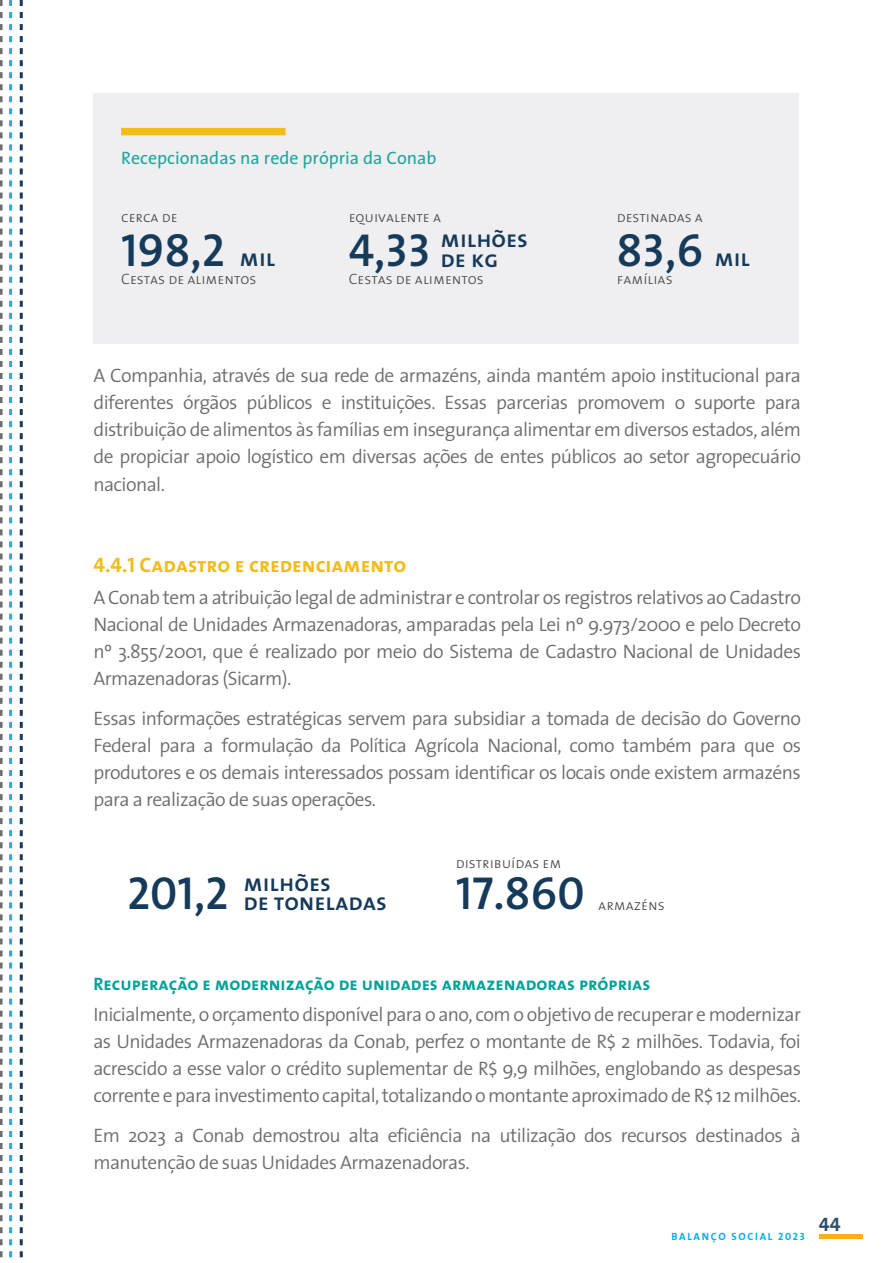
<style>
.page{position:relative;width:893px;height:1263px;background:#fff}
.page>*{position:absolute;margin:0;border:0;box-sizing:border-box;transform-origin:0 0}
.Número_destacado{font:46.5px "The Sans 6 Semi Bold Caps";color:#163a59}
.Número_destacado-2{font:24px "The Sans 6 Semi Bold Caps";color:#163a59}
.Sub_sub{font:21px "The Sans 7 Bold Caps";color:#f2bc1b}
.Texto_corrido{font:300 19.5px/27px "The Sans 4";letter-spacing:-.03em;color:#6c6d70;text-align:justify}
.t1{font:19.5px "The Sans 7 Bold Caps";color:#2d4e6a}
.Sub_sub-2{font:18px "The Sans 7 Bold Caps";color:#04a29a}
.Gráficos_e_tabelas{font:18px "The Sans 5";color:#1ca79d}
.Descrições{font:15px "The Sans 3 Light Caps";color:#424649}
.t2{font:10.5px "The Sans 7 Bold Caps";letter-spacing:.16em;color:#00aeef}
</style>
<div class="page">
<svg style="left:0;top:0;width:3px;height:1258px"></svg>
<svg style="left:9px;top:0;width:3px;height:1258px"></svg>
<svg style="left:20px;top:0;width:3px;height:1258px"></svg>
<hr style="left:819px;top:1234px;width:43px;height:4px;background:#fcb017">
<div style="left:94px;top:93px;width:705px;height:251px;background:#ececee"></div>
<div style="left:121px;top:128px;width:165px;height:7px;background:#f2bc1b"></div>
<p class="Gráficos_e_tabelas" style="left:121px;top:142px;width:317px">Recepcionadas na rede própria da Conab</p>
<p class="Descrições" style="left:121px;top:205px;width:58px">cerca de</p>
<p class="Descrições" style="left:349px;top:205px;width:94px">equivalente a</p>
<p class="Descrições" style="left:617px;top:205px;width:88px">destinadas a</p>
<p class="Número_destacado" style="left:121px;top:211px;width:105px">198,2</p>
<p class="Número_destacado" style="left:349px;top:211px;width:84px">4,33</p>
<p class="Número_destacado" style="left:617px;top:211px;width:88px">83,6</p>
<p class="Descrições" style="left:121px;top:266px;width:137px">Cestas de alimentos</p>
<p class="Descrições" style="left:349px;top:266px;width:137px">Cestas de alimentos</p>
<p class="Descrições" style="left:617px;top:266px;width:57px">famílias</p>
<p class="Número_destacado-2" style="left:441px;top:219px;width:89px">milhões</p>
<p class="Número_destacado-2" style="left:441px;top:239px;width:59px">de kg</p>
<p class="Número_destacado-2" style="left:240px;top:238px;width:37px">mil</p>
<p class="Número_destacado-2" style="left:714px;top:238px;width:37px">mil</p>
<p class="Texto_corrido" style="left:93px;top:362px;width:709px">A Companhia, através de sua rede de armazéns, ainda mantém apoio institucional para diferentes órgãos públicos e instituições. Essas parcerias promovem o suporte para distribuição de alimentos às famílias em insegurança alimentar em diversos estados, além de propiciar apoio logístico em diversas ações de entes públicos ao setor agropecuário nacional.</p>
<p class="Sub_sub" style="left:93px;top:548px;width:314px">4.4.1 Cadastro e credenciamento</p>
<p class="Texto_corrido" style="left:93px;top:583px;width:709px">A Conab tem a atribuição legal de administrar e controlar os registros relativos ao Cadastro Nacional de Unidades Armazenadoras, amparadas pela Lei nº 9.973/2000 e pelo Decreto nº 3.855/2001, que é realizado por meio do Sistema de Cadastro Nacional de Unidades Armazenadoras (Sicarm).</p>
<p class="Texto_corrido" style="left:93px;top:704px;width:709px">Essas informações estratégicas servem para subsidiar a tomada de decisão do Governo Federal para a formulação da Política Agrícola Nacional, como também para que os produtores e os demais interessados possam identificar os locais onde existem armazéns para a realização de suas operações.</p>
<p class="Descrições" style="left:456px;top:850px;width:107px">distribuídas em</p>
<p class="Número_destacado-2" style="left:243px;top:862px;width:89px">milhões</p>
<p class="Número_destacado-2" style="left:243px;top:882px;width:145px">de toneladas</p>
<p class="Número_destacado" style="left:127px;top:854px;width:103px">201,2</p>
<p class="Número_destacado" style="left:456px;top:855px;width:130px">17.860</p>
<p class="Descrições" style="left:598px;top:892px;width:68px">armazéns</p>
<p class="Sub_sub-2" style="left:93px;top:968px;width:559px">Recuperação e modernização de unidades armazenadoras próprias</p>
<p class="Texto_corrido" style="left:93px;top:1000px;width:709px">Inicialmente, o orçamento disponível para o ano, com o objetivo de recuperar e modernizar as Unidades Armazenadoras da Conab, perfez o montante de R$ 2 milhões. Todavia, foi acrescido a esse valor o crédito suplementar de R$ 9,9 milhões, englobando as despesas corrente e para investimento capital, totalizando o montante aproximado de R$ 12 milhões.</p>
<p class="Texto_corrido" style="left:93px;top:1121px;width:709px">Em 2023 a Conab demostrou alta eficiência na utilização dos recursos destinados à manutenção de suas Unidades Armazenadoras.</p>
<p class="t2" style="left:671px;top:1228px;width:135px">BALANÇO SOCIAL 2023</p>
<p class="t1" style="left:819px;top:1208px;width:23px">44</p>
</div>
